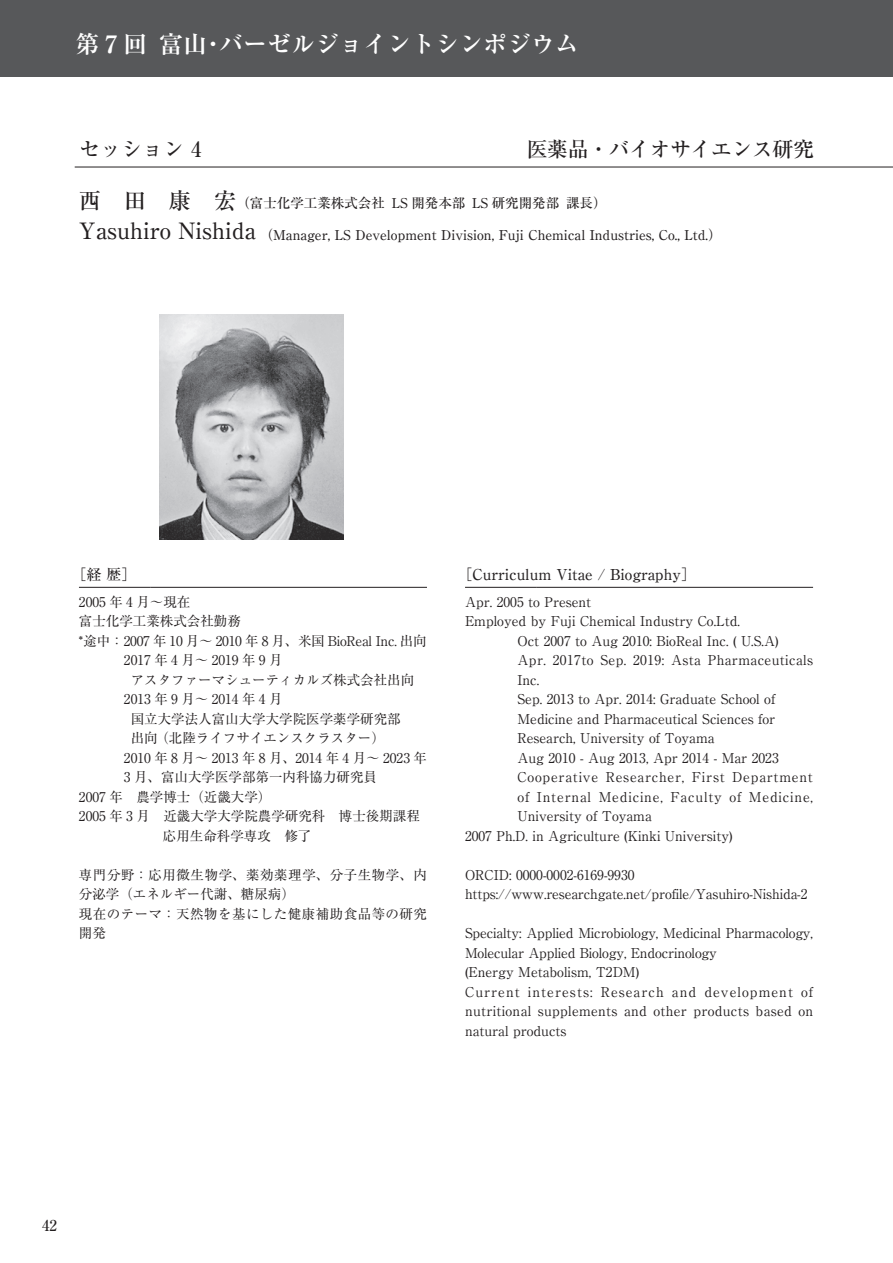
<style>
.page{position:relative;width:893px;height:1263px;background:#fff}
.page>*{position:absolute;margin:0;border:0;box-sizing:border-box;transform-origin:0 0}
.t1{font:700 24px "Ryumin Pr 6 N";color:#fff}
.t2{font:500 22.5px "Ryumin Pro";color:#231f20}
.t3{font:500 21px "Ryumin Pro";letter-spacing:-.025em;color:#231f20}
.t4{font:500 15px "Ryumin Pro";color:#231f20}
.t5{font:13.5px/19.5px "Ryumin Pro";color:#231f20}
.t6{font:500 13.5px "Ryumin Pro";color:#231f20}
.t7{font:13.5px/19.5px "Ryumin Pro";letter-spacing:.035em;color:#231f20}
.t8{font:13.5px "Ryumin Pro";letter-spacing:.03em;color:#231f20}
.t9{font:13.5px "Ryumin Pro";letter-spacing:.055em;color:#231f20}
.t10{font:13.5px "Ryumin Pro";letter-spacing:.06em;color:#231f20}
.t11{font:13.5px "Ryumin Pro";letter-spacing:-.02em;color:#231f20}
.s1{font-size:22.5px}
</style>
<div class="page">
<div style="left:0;top:0;width:893px;height:76px;background:#57585a"></div>
<hr style="left:75px;top:167px;width:818px;height:1px;background:#231f20">
<img style="left:159px;top:314px;width:184px;height:225px">
<hr style="left:79px;top:587px;width:72px;height:1px;background:#231f20">
<hr style="left:151px;top:587px;width:276px;height:1px;background:#231f20">
<hr style="left:465px;top:587px;width:72px;height:1px;background:#231f20">
<hr style="left:537px;top:587px;width:276px;height:1px;background:#231f20">
<h1 class="t1" style="left:75px;top:25px;width:506px">第７回 富山・バーゼルジョイントシンポジウム</h1>
<h3 class="t3" style="left:527px;top:132px;width:289px">医薬品・バイオサイエンス研究</h3>
<h3 class="t3" style="left:79px;top:132px;width:124px">セッション 4</h3>
<p class="t6" style="left:79px;top:193px;width:529px"><span class="s1">西　田　康　宏</span>（富士化学工業株式会社 LS 開発本部 LS 研究開発部 課長）</p>
<h2 class="t2" style="left:79px;top:213px;width:179px">Yasuhiro Nishida</h2>
<p class="t6" style="left:260px;top:224px;width:463px">（Manager, LS Development Division, Fuji Chemical Industries, Co., Ltd.）</p>
<p class="t4" style="left:71px;top:562px;width:66px">［経歴］</p>
<p class="t5" style="left:79px;top:591px;width:113px">2005 年 4 月～現在</p>
<p class="t5" style="left:79px;top:610px;width:164px">富士化学工業株式会社勤務</p>
<p class="t11" style="left:79px;top:630px;width:349px">*途中：2007 年 10 月～ 2010 年 8 月、米国 BioReal Inc. 出向</p>
<p class="t5" style="left:124px;top:649px;width:160px">2017 年 4 月～ 2019 年 9 月</p>
<p class="t5" style="left:131px;top:669px;width:285px">アスタファーマシューティカルズ株式会社出向</p>
<p class="t5" style="left:124px;top:688px;width:174px">2013 年 9 月～ 2014 年 4 月　</p>
<p class="t5" style="left:131px;top:708px;width:271px">国立大学法人富山大学大学院医学薬学研究部</p>
<p class="t5" style="left:131px;top:727px;width:256px">出向 （北陸ライフサイエンスクラスター）</p>
<p class="t5" style="left:124px;top:747px;width:304px">2010 年 8 月～ 2013 年 8 月、2014 年 4 月～ 2023 年</p>
<p class="t5" style="left:124px;top:766px;width:255px">3 月、富山大学医学部第一内科協力研究員</p>
<p class="t5" style="left:79px;top:786px;width:194px">2007 年　農学博士（近畿大学）</p>
<p class="t5" style="left:79px;top:805px;width:342px">2005 年 3 月　近畿大学大学院農学研究科　博士後期課程</p>
<p class="t5" style="left:163px;top:825px;width:150px">応用生命科学専攻　修了</p>
<p class="t7" style="left:79px;top:864px;width:350px">専門分野：応用微生物学、薬効薬理学、分子生物学、内分泌学（エネルギー代謝、糖尿病）<br>現在のテーマ：天然物を基にした健康補助食品等の研究開発</p>
<p class="t4" style="left:458px;top:562px;width:240px">［Curriculum Vitae / Biography］</p>
<p class="t5" style="left:465px;top:591px;width:128px">Apr. 2005 to Present</p>
<p class="t5" style="left:465px;top:610px;width:276px">Employed by Fuji Chemical Industry Co.Ltd.</p>
<p class="t5" style="left:518px;top:630px;width:262px">Oct 2007 to Aug 2010: BioReal Inc. ( U.S.A)</p>
<p class="t8" style="left:518px;top:649px;width:297px">Apr. 2017to Sep. 2019: Asta Pharmaceuticals</p>
<p class="t5" style="left:518px;top:669px;width:23px">Inc.</p>
<p class="t5" style="left:518px;top:688px;width:259px">Sep. 2013 to Apr. 2014: Graduate School of</p>
<p class="t5" style="left:518px;top:708px;width:259px">Medicine and Pharmaceutical Sciences for</p>
<p class="t5" style="left:518px;top:727px;width:198px">Research, University of Toyama</p>
<p class="t5" style="left:518px;top:747px;width:263px">Aug 2010 - Aug 2013, Apr 2014 - Mar 2023</p>
<p class="t9" style="left:518px;top:766px;width:297px">Cooperative Researcher, First Department</p>
<p class="t10" style="left:518px;top:786px;width:297px">of Internal Medicine, Faculty of Medicine,</p>
<p class="t5" style="left:518px;top:805px;width:136px">University of Toyama</p>
<p class="t5" style="left:465px;top:825px;width:269px">2007 Ph.D. in Agriculture (Kinki University)</p>
<p class="t5" style="left:465px;top:864px;width:344px">ORCID: 0000-0002-6169-9930 https://www.researchgate.net/profile/Yasuhiro-Nishida-2</p>
<p class="t5" style="left:465px;top:922px;width:350px">Specialty: Applied Microbiology, Medicinal Pharmacology, Molecular Applied Biology, Endocrinology<br>(Energy Metabolism, T2DM)<br>Current interests: Research and development of nutritional supplements and other products based on natural products</p>
<p class="t4" style="left:42px;top:1214px;width:16px">42</p>
</div>
